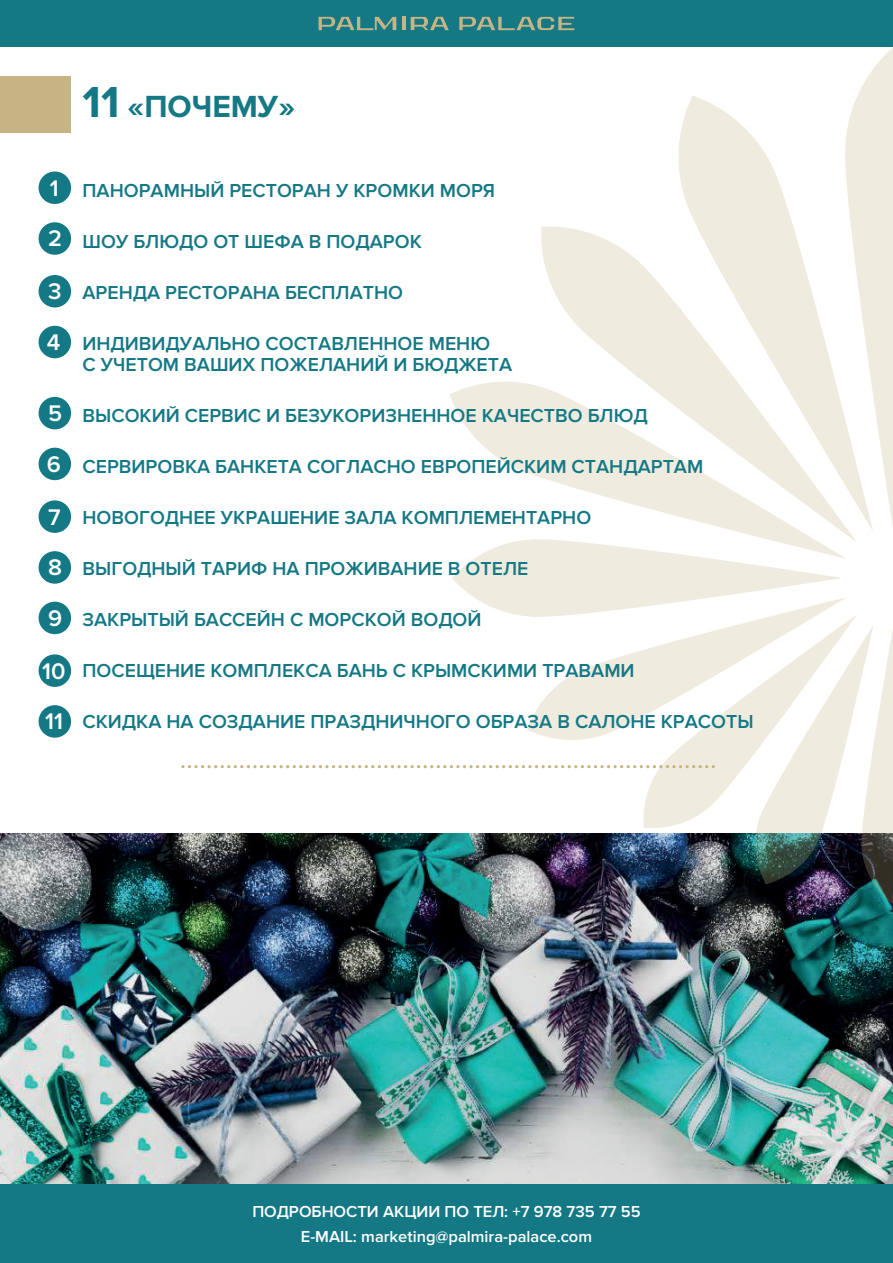
<style>
.page{position:relative;width:893px;height:1263px;background:#fff}
.page>*{position:absolute;margin:0;border:0;box-sizing:border-box;transform-origin:0 0}
.t1{font:700 31.65px "Proxima Nova";color:#147885}
.t2{font:600 23.4px/50.8px "Proxima Nova";color:#fff}
.t3{font:600 19.5px/21px "Proxima Nova";color:#147885}
.t4{font:600 16.5px/25.5px "Proxima Nova";color:#fff;text-align:center}
.s1{font-size:45px}
</style>
<div class="page">
<img style="left:0;top:833px;width:893px;height:351px">
<svg style="left:857px;top:48px;width:36px;height:479px"></svg>
<svg style="left:452px;top:559px;width:389px;height:57px"></svg>
<svg style="left:541px;top:227px;width:316px;height:315px;fill:#f0ebdf"></svg>
<svg style="left:638px;top:615px;width:219px;height:219px;fill:#f0ebdf"></svg>
<svg style="left:663px;top:96px;width:210px;height:435px"></svg>
<svg style="left:527px;top:597px;width:320px;height:154px"></svg>
<svg style="left:450px;top:368px;width:397px;height:191px"></svg>
<svg style="left:745px;top:625px;width:148px;height:279px"></svg>
<div style="left:0;top:76px;width:70px;height:57px;background:#c6b484"></div>
<div style="left:0;top:0;width:893px;height:47px;background:#147885"></div>
<svg style="left:181px;top:765px;width:532px;height:3px"></svg>
<div style="left:0;top:1184px;width:893px;height:79px;background:#147885"></div>
<div style="left:39px;top:171px;width:32px;height:33px;background:#147885;border-radius:50%"></div>
<div style="left:39px;top:222px;width:32px;height:33px;background:#147885;border-radius:50%"></div>
<div style="left:39px;top:275px;width:32px;height:32px;background:#147885;border-radius:50%"></div>
<div style="left:39px;top:326px;width:32px;height:32px;background:#147885;border-radius:50%"></div>
<div style="left:39px;top:397px;width:32px;height:32px;background:#147885;border-radius:50%"></div>
<div style="left:39px;top:448px;width:32px;height:32px;background:#147885;border-radius:50%"></div>
<div style="left:39px;top:500px;width:32px;height:33px;background:#147885;border-radius:50%"></div>
<div style="left:39px;top:551px;width:32px;height:33px;background:#147885;border-radius:50%"></div>
<div style="left:39px;top:602px;width:32px;height:32px;background:#147885;border-radius:50%"></div>
<div style="left:39px;top:654px;width:32px;height:33px;background:#147885;border-radius:50%"></div>
<div style="left:39px;top:705px;width:32px;height:33px;background:#147885;border-radius:50%"></div>
<svg style="left:402px;top:17px;width:3px;height:13px"></svg>
<svg style="left:319px;top:17px;width:77px;height:13px"></svg>
<svg style="left:411px;top:17px;width:38px;height:13px"></svg>
<svg style="left:459px;top:17px;width:115px;height:13px"></svg>
<h1 class="t1" style="left:83px;top:88px;width:214px"><span class="s1">11</span> «ПОЧЕМУ»</h1>
<p class="t2" style="left:48px;top:163px;width:15px">1<br>2</p>
<p class="t2" style="left:47px;top:266px;width:16px">3<br>4</p>
<p class="t2" style="left:47px;top:388px;width:17px">5<br>6</p>
<p class="t2" style="left:48px;top:492px;width:16px;text-align:justify">7<br>8<br>9</p>
<p class="t2" style="left:42px;top:646px;width:25px">10<br>11</p>
<p class="t3" style="left:83px;top:180px;width:414px">ПАНОРАМНЫЙ РЕСТОРАН У КРОМКИ МОРЯ</p>
<p class="t3" style="left:83px;top:231px;width:341px">ШОУ БЛЮДО ОТ ШЕФА В ПОДАРОК</p>
<p class="t3" style="left:83px;top:282px;width:322px">АРЕНДА РЕСТОРАНА БЕСПЛАТНО</p>
<p class="t3" style="left:83px;top:333px;width:431px">ИНДИВИДУАЛЬНО СОСТАВЛЕННОЕ МЕНЮ<br>С УЧЕТОМ ВАШИХ ПОЖЕЛАНИЙ И БЮДЖЕТА</p>
<p class="t3" style="left:83px;top:405px;width:567px">ВЫСОКИЙ СЕРВИС И БЕЗУКОРИЗНЕННОЕ КАЧЕСТВО БЛЮД</p>
<p class="t3" style="left:83px;top:456px;width:622px">СЕРВИРОВКА БАНКЕТА СОГЛАСНО ЕВРОПЕЙСКИМ СТАНДАРТАМ</p>
<p class="t3" style="left:83px;top:507px;width:510px">НОВОГОДНЕЕ УКРАШЕНИЕ ЗАЛА КОМПЛЕМЕНТАРНО</p>
<p class="t3" style="left:83px;top:558px;width:447px">ВЫГОДНЫЙ ТАРИФ НА ПРОЖИВАНИЕ В ОТЕЛЕ</p>
<p class="t3" style="left:83px;top:609px;width:401px">ЗАКРЫТЫЙ БАССЕЙН С МОРСКОЙ ВОДОЙ</p>
<p class="t3" style="left:83px;top:660px;width:554px">ПОСЕЩЕНИЕ КОМПЛЕКСА БАНЬ С КРЫМСКИМИ ТРАВАМИ</p>
<p class="t3" style="left:83px;top:711px;width:673px">СКИДКА НА СОЗДАНИЕ ПРАЗДНИЧНОГО ОБРАЗА В САЛОНЕ КРАСОТЫ</p>
<p class="t4" style="left:252px;top:1199px;width:390px">ПОДРОБНОСТИ АКЦИИ ПО ТЕЛ: +7 978 735 77 55<br>E-MAIL: marketing@palmira-palace.com</p>
</div>
